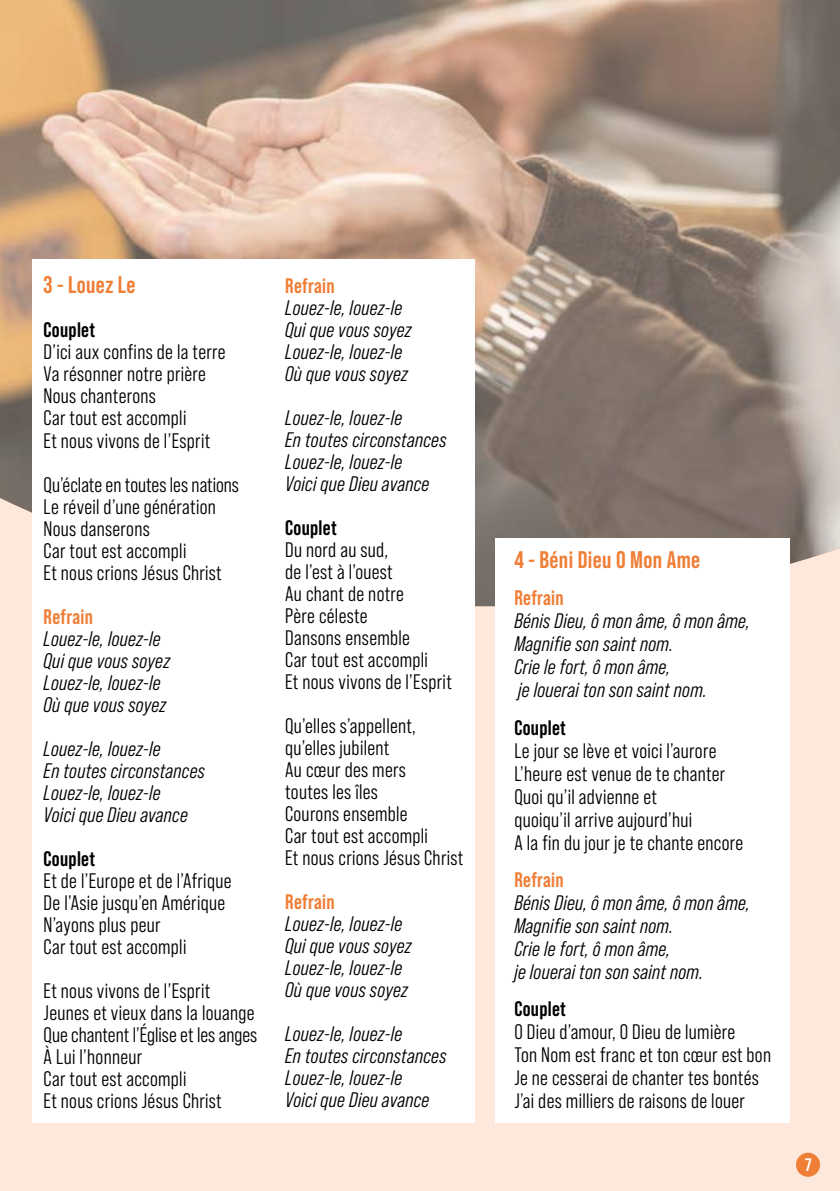
<style>
.page{position:relative;width:840px;height:1191px;background:#fff}
.page>*{position:absolute;margin:0;border:0;box-sizing:border-box;transform-origin:0 0}
.t1{font:700 24px "Bebas Neue Pro";letter-spacing:.015em;color:#ef7e36}
.t2{font:21px/22px "Bebas Neue Pro Middle";letter-spacing:.015em;color:#000}
.t3{font:italic 21px/22px "Bebas Neue Pro Middle";letter-spacing:.015em;color:#000}
.t4{font:700 21px "Bebas Neue Pro";letter-spacing:.015em;color:#ef7e36}
.t5{font:700 21px "Bebas Neue Pro";letter-spacing:.015em;color:#000}
.t6{font:700 18px "Bebas Neue Pro";color:#fff}
</style>
<div class="page">
<div style="left:0;top:0;width:839px;height:1191px;background:#fde8db"></div>
<img style="left:0;top:0;width:839px;height:606px">
<div style="left:495px;top:539px;width:293px;height:584px;background:#fff"></div>
<div style="left:33px;top:259px;width:442px;height:864px;background:#fff"></div>
<div style="left:795px;top:1152px;width:24px;height:24px;background:#ef7e36;border-radius:50%"></div>
<p class="t1" style="left:44px;top:271px;width:93px">3 - Louez Le</p>
<p class="t5" style="left:44px;top:318px;width:53px">Couplet</p>
<p class="t2" style="left:44px;top:341px;width:183px">D’ici aux confins de la terre<br>Va résonner notre prière<br>Nous chanterons<br>Car tout est accompli<br>Et nous vivons de l’Esprit</p>
<p class="t2" style="left:44px;top:473px;width:197px">Qu’éclate en toutes les nations<br>Le réveil d’une génération<br>Nous danserons<br>Car tout est accompli<br>Et nous crions Jésus Christ</p>
<p class="t4" style="left:44px;top:604px;width:51px">Refrain</p>
<p class="t3" style="left:44px;top:627px;width:128px">Louez-le, louez-le<br>Qui que vous soyez<br>Louez-le, louez-le<br>Où que vous soyez</p>
<p class="t3" style="left:44px;top:737px;width:163px">Louez-le, louez-le<br>En toutes circonstances<br>Louez-le, louez-le<br>Voici que Dieu avance</p>
<p class="t5" style="left:44px;top:846px;width:53px">Couplet</p>
<p class="t2" style="left:44px;top:869px;width:189px">Et de l’Europe et de l’Afrique<br>De l’Asie jusqu’en Amérique<br>N’ayons plus peur<br>Car tout est accompli</p>
<p class="t2" style="left:44px;top:979px;width:215px">Et nous vivons de l’Esprit<br>Jeunes et vieux dans la louange<br>Que chantent l’Église et les anges<br>À Lui l’honneur<br>Car tout est accompli<br>Et nous crions Jésus Christ</p>
<p class="t4" style="left:285px;top:273px;width:51px">Refrain</p>
<p class="t3" style="left:285px;top:296px;width:128px">Louez-le, louez-le<br>Qui que vous soyez<br>Louez-le, louez-le<br>Où que vous soyez</p>
<p class="t3" style="left:285px;top:406px;width:163px">Louez-le, louez-le<br>En toutes circonstances<br>Louez-le, louez-le<br>Voici que Dieu avance</p>
<p class="t5" style="left:285px;top:515px;width:53px">Couplet</p>
<p class="t2" style="left:285px;top:538px;width:168px">Du nord au sud,<br>de l’est à l’ouest<br>Au chant de notre<br>Père céleste<br>Dansons ensemble<br>Car tout est accompli<br>Et nous vivons de l’Esprit</p>
<p class="t2" style="left:285px;top:714px;width:179px">Qu’elles s’appellent, qu’elles jubilent<br>Au cœur des mers<br>toutes les îles<br>Courons ensemble<br>Car tout est accompli<br>Et nous crions Jésus Christ</p>
<p class="t4" style="left:285px;top:889px;width:51px">Refrain</p>
<p class="t3" style="left:285px;top:912px;width:128px">Louez-le, louez-le<br>Qui que vous soyez<br>Louez-le, louez-le<br>Où que vous soyez</p>
<p class="t3" style="left:285px;top:1022px;width:163px">Louez-le, louez-le<br>En toutes circonstances<br>Louez-le, louez-le<br>Voici que Dieu avance</p>
<p class="t1" style="left:514px;top:546px;width:187px">4 - Béni Dieu O Mon Ame</p>
<p class="t4" style="left:514px;top:586px;width:51px">Refrain</p>
<p class="t3" style="left:514px;top:609px;width:237px;line-height:23px">Bénis Dieu, ô mon âme, ô mon âme,<br>Magnifie son saint nom.<br>Crie le fort, ô mon âme,<br>je louerai ton son saint nom.</p>
<p class="t5" style="left:514px;top:715px;width:53px">Couplet</p>
<p class="t2" style="left:514px;top:738px;width:230px;line-height:23px">Le jour se lève et voici l’aurore<br>L’heure est venue de te chanter<br>Quoi qu’il advienne et<br>quoiqu’il arrive aujourd’hui<br>A la fin du jour je te chante encore</p>
<p class="t4" style="left:514px;top:867px;width:51px">Refrain</p>
<p class="t3" style="left:514px;top:890px;width:237px;line-height:23px">Bénis Dieu, ô mon âme, ô mon âme,<br>Magnifie son saint nom.<br>Crie le fort, ô mon âme,<br>je louerai ton son saint nom.</p>
<p class="t5" style="left:514px;top:996px;width:53px">Couplet</p>
<p class="t2" style="left:514px;top:1019px;width:258px;line-height:23px">O Dieu d’amour, O Dieu de lumière<br>Ton Nom est franc et ton cœur est bon Je ne cesserai de chanter tes bontés J’ai des milliers de raisons de louer</p>
<p class="t6" style="left:804px;top:1154px;width:8px">7</p>
</div>
